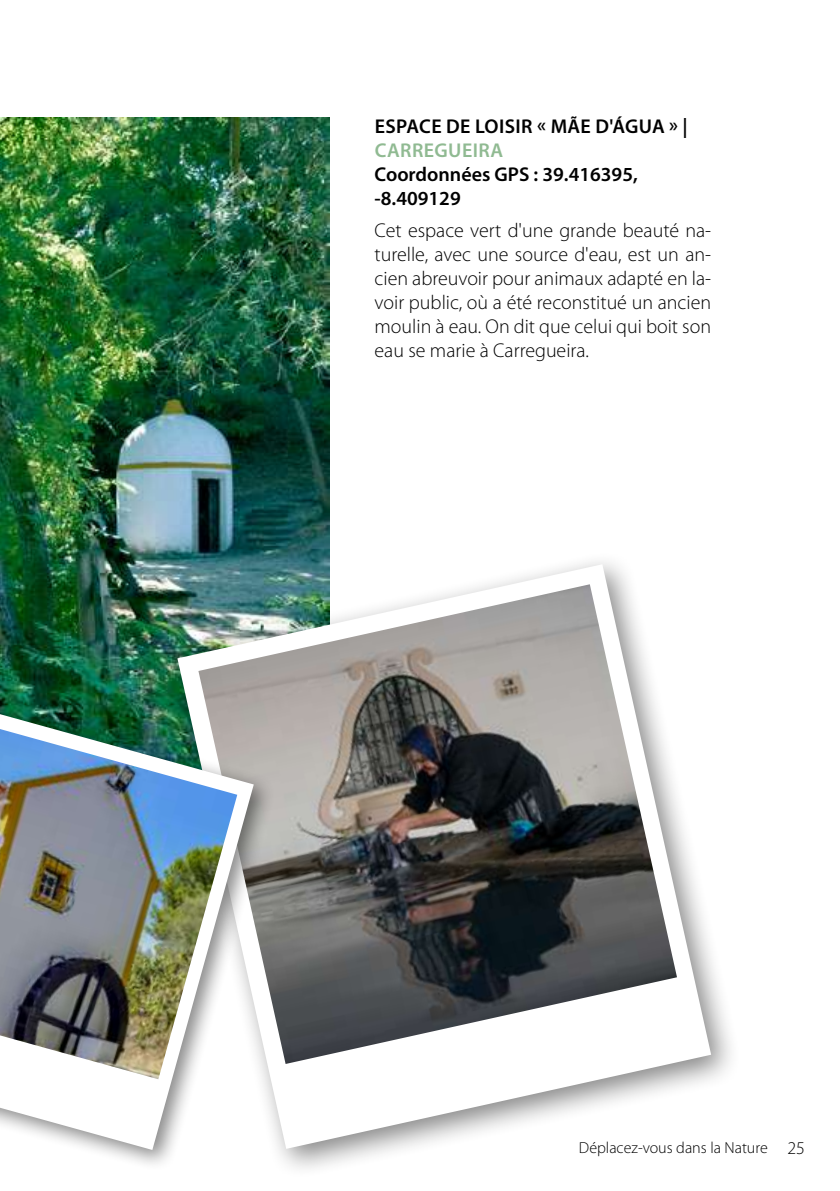
<style>
.page{position:relative;width:840px;height:1191px;background:#fff}
.page>*{position:absolute;margin:0;border:0;box-sizing:border-box;transform-origin:0 0}
.t1{font:300 20px/24px "Myriad Pro";color:#000;text-align:justify}
.t2{font:600 20px/24px "Myriad Pro";color:#000}
.t3{font:600 20px "Myriad Pro";letter-spacing:.02em;color:#000}
.t4{font:600 20px "Myriad Pro";letter-spacing:.02em;color:#90ba92}
.t5{font:300 18px "Myriad Pro";color:#000}
.t6{font:300 16px "Myriad Pro";color:#000}
</style>
<div class="page">
<img style="left:0;top:118px;width:329px;height:570px">
<div style="left:163px;top:551px;width:578px;height:629px;background:#000;opacity:.47"></div>
<svg style="left:177px;top:564px;width:533px;height:584px"></svg>
<img style="left:198px;top:584px;width:478px;height:480px">
<div style="left:0;top:688px;width:275px;height:483px;background:#000;opacity:.47"></div>
<svg style="left:0;top:714px;width:254px;height:436px"></svg>
<img style="left:0;top:729px;width:237px;height:350px">
<p class="t3" style="left:374px;top:113px;width:314px">ESPACE DE LOISIR « MÃE D'ÁGUA » |</p>
<p class="t4" style="left:374px;top:137px;width:130px">CARREGUEIRA</p>
<p class="t2" style="left:374px;top:162px;width:264px">Coordonnées GPS : 39.416395, -8.409129</p>
<p class="t1" style="left:374px;top:218px;width:338px">Cet espace vert d'une grande beauté na&shy;turelle, avec une source d'eau, est un an&shy;cien abreuvoir pour animaux adapté en la&shy;voir public, où a été reconstitué un ancien moulin à eau. On dit que celui qui boit son eau se marie à Carregueira.</p>
<p class="t6" style="left:578px;top:1138px;width:190px">Déplacez-vous dans la Nature</p>
<p class="t5" style="left:787px;top:1136px;width:19px">25</p>
</div>
